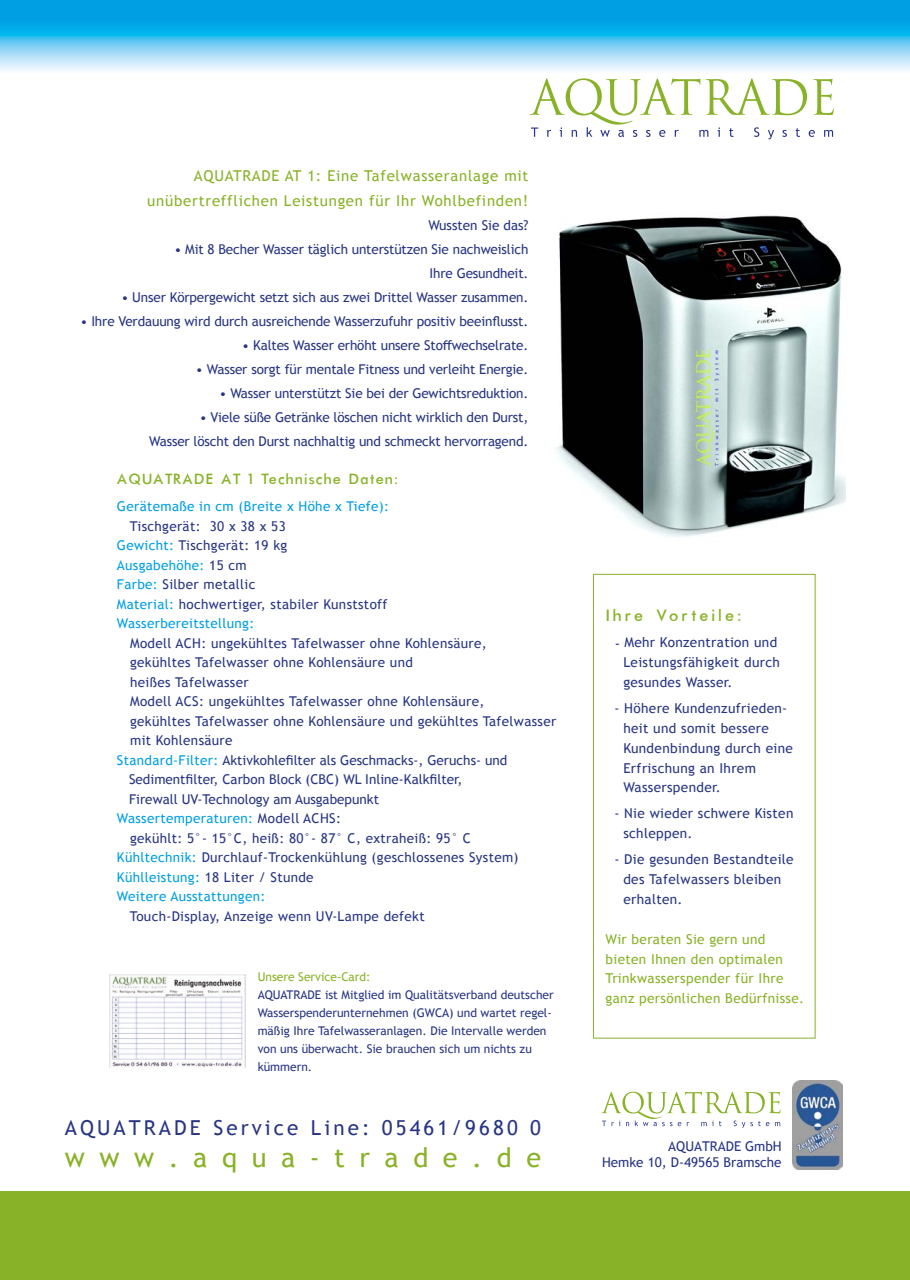
<style>
.page{position:relative;width:910px;height:1280px;background:#fff}
.page>*{position:absolute;margin:0;border:0;box-sizing:border-box;transform-origin:0 0}
.t1{font:27px "Trebuchet MS";letter-spacing:.54em;color:#88b227}
.t2{font:20.55px "Trebuchet MS";letter-spacing:.15em;color:#283583}
.t3{font:18.45px "Futura";letter-spacing:.16em;color:#88b227}
.t4{font:16.5px "Futura";letter-spacing:.06em;color:#88b227}
.t5{font:15px/25.5px "Trebuchet MS";letter-spacing:.05em;color:#88b227;text-align:right}
.t6{font:13.65px/20px "Trebuchet MS";letter-spacing:.025em;color:#283583}
.t7{font:13.65px/20px "Trebuchet MS";letter-spacing:.025em;color:#88b227}
.t8{font:13.5px/24px "Trebuchet MS";color:#283583;text-align:right}
.t9{font:13.5px "Trebuchet MS";letter-spacing:.025em;color:#283583}
.t10{font:13.5px "Trebuchet MS";letter-spacing:.025em;color:#009fe3}
.t11{font:12px/18px "Trebuchet MS";color:#283583}
.t12{font:12px "Trebuchet MS";color:#88b227}
.s1{color:#009fe3}
.s2{color:#283583}
.s3{font-family:"Futura"}
</style>
<div class="page">
<svg style="left:0;top:0;width:910px;height:140px"></svg>
<div style="left:0;top:1191px;width:910px;height:89px;background:#88b227"></div>
<svg style="left:530px;top:78px;width:304px;height:61px"></svg>
<svg style="left:601px;top:1092px;width:180px;height:36px"></svg>
<img style="left:792px;top:1081px;width:51px;height:88px">
<img style="left:109px;top:975px;width:137px;height:92px">
<div style="left:593px;top:574px;width:222px;height:464px;border:1px solid #88b227"></div>
<img style="left:557px;top:215px;width:288px;height:322px">
<p class="t5" style="left:147px;top:162px;width:383px">AQUATRADE AT 1: Eine Tafelwasseranlage mit unübertrefflichen Leistungen für Ihr Wohlbefinden!</p>
<p class="t8" style="left:428px;top:213px;width:102px">Wussten Sie das?</p>
<p class="t8" style="left:174px;top:237px;width:356px">• Mit 8 Becher Wasser täglich unterstützen Sie nachweislich<br>Ihre Gesundheit.</p>
<p class="t8" style="left:121px;top:285px;width:409px">• Unser Körpergewicht setzt sich aus zwei Drittel Wasser zusammen.</p>
<p class="t8" style="left:80px;top:309px;width:449px">• Ihre Verdauung wird durch ausreichende Wasserzufuhr positiv beeinflusst.</p>
<p class="t8" style="left:242px;top:333px;width:288px">• Kaltes Wasser erhöht unsere Stoffwechselrate.</p>
<p class="t8" style="left:196px;top:357px;width:334px">• Wasser sorgt für mentale Fitness und verleiht Energie.</p>
<p class="t8" style="left:219px;top:381px;width:310px">• Wasser unterstützt Sie bei der Gewichtsreduktion.</p>
<p class="t8" style="left:149px;top:405px;width:381px">• Viele süße Getränke löschen nicht wirklich den Durst,<br>Wasser löscht den Durst nachhaltig und schmeckt hervorragend.</p>
<p class="t4" style="left:117px;top:471px;width:283px">AQUATRADE AT 1 Technische Daten:</p>
<p class="t10" style="left:117px;top:498px;width:274px">Gerätemaße in cm (Breite x Höhe x Tiefe):</p>
<p class="t9" style="left:130px;top:517px;width:157px">Tischgerät: 30 x 38 x 53</p>
<p class="t9" style="left:117px;top:537px;width:172px"><span class="s1">Gewicht:</span> Tischgerät: 19 kg</p>
<p class="t10" style="left:117px;top:556px;width:131px">Ausgabehöhe: <span class="s2">15 cm</span></p>
<p class="t9" style="left:117px;top:576px;width:140px"><span class="s1">Farbe:</span> Silber metallic</p>
<p class="t9" style="left:117px;top:595px;width:272px"><span class="s1">Material:</span> hochwertiger, stabiler Kunststoff</p>
<p class="t10" style="left:117px;top:615px;width:139px">Wasserbereitstellung:</p>
<p class="t9" style="left:130px;top:634px;width:358px">Modell ACH: ungekühltes Tafelwasser ohne Kohlensäure,</p>
<p class="t9" style="left:130px;top:654px;width:284px">gekühltes Tafelwasser ohne Kohlensäure und</p>
<p class="t9" style="left:130px;top:673px;width:120px">heißes Tafelwasser</p>
<p class="t9" style="left:130px;top:693px;width:356px">Modell ACS: ungekühltes Tafelwasser ohne Kohlensäure,</p>
<p class="t9" style="left:130px;top:712px;width:428px">gekühltes Tafelwasser ohne Kohlensäure und gekühltes Tafelwasser</p>
<p class="t9" style="left:130px;top:732px;width:104px">mit Kohlensäure</p>
<p class="t8" style="left:117px;top:748px;width:392px"><span class="s1">Standard-Filter:</span> Aktivkohlefilter als Geschmacks-, Geruchs- und</p>
<p class="t8" style="left:129px;top:767px;width:335px">Sedimentfilter, Carbon Block (CBC) WL Inline-Kalkfilter,</p>
<p class="t8" style="left:129px;top:787px;width:251px">Firewall UV-Technology am Ausgabepunkt</p>
<p class="t10" style="left:117px;top:810px;width:226px">Wassertemperaturen: <span class="s2">Modell ACHS:</span></p>
<p class="t9" style="left:130px;top:829px;width:342px">gekühlt: 5°- 15°C, heiß: 80°- 87° C, extraheiß: 95° C</p>
<p class="t9" style="left:117px;top:849px;width:403px"><span class="s1">Kühltechnik:</span> Durchlauf-Trockenkühlung (geschlossenes System)</p>
<p class="t9" style="left:117px;top:868px;width:198px"><span class="s1">Kühlleistung:</span> 18 Liter / Stunde</p>
<p class="t10" style="left:117px;top:888px;width:150px">Weitere Ausstattungen:</p>
<p class="t9" style="left:130px;top:907px;width:296px">Touch-Display, Anzeige wenn UV-Lampe defekt</p>
<p class="t12" style="left:258px;top:969px;width:114px">Unsere Service-Card:</p>
<p class="t11" style="left:258px;top:986px;width:298px">AQUATRADE ist Mitglied im Qualitätsverband deutscher Wasserspenderunternehmen (GWCA) und wartet regel&shy;mäßig Ihre Tafelwasseranlagen. Die Intervalle werden von uns überwacht. Sie brauchen sich um nichts zu kümmern.</p>
<p class="t3" style="left:606px;top:607px;width:137px">Ihre Vorteile:</p>
<p class="t6" style="left:623px;top:632px;width:158px;text-indent:-8px"><span class="s3">-</span> Mehr Konzentration und<br>Leistungsfähigkeit durch gesundes Wasser.</p>
<p class="t6" style="left:623px;top:698px;width:171px;text-indent:-9px">- Höhere Kundenzufrieden&shy;heit und somit bessere<br>Kundenbindung durch eine<br>Erfrischung an Ihrem<br>Wasserspender.</p>
<p class="t6" style="left:623px;top:803px;width:172px;text-indent:-9px">- Nie wieder schwere Kisten schleppen.</p>
<p class="t6" style="left:623px;top:849px;width:172px;text-indent:-9px">- Die gesunden Bestandteile des Tafelwassers bleiben erhalten.</p>
<p class="t7" style="left:606px;top:929px;width:200px">Wir beraten Sie gern und bieten Ihnen den optimalen<br>Trinkwasserspender für Ihre ganz persönlichen Bedürfnisse.</p>
<p class="t2" style="left:65px;top:1114px;width:478px">AQUATRADE Service Line: 05461/9680 0</p>
<p class="t1" style="left:65px;top:1141px;width:478px">www.aqua-trade.de</p>
<p class="t8" style="left:602px;top:1138px;width:181px;line-height:16.2px">AQUATRADE GmbH<br>Hemke 10, D-49565 Bramsche</p>
</div>
